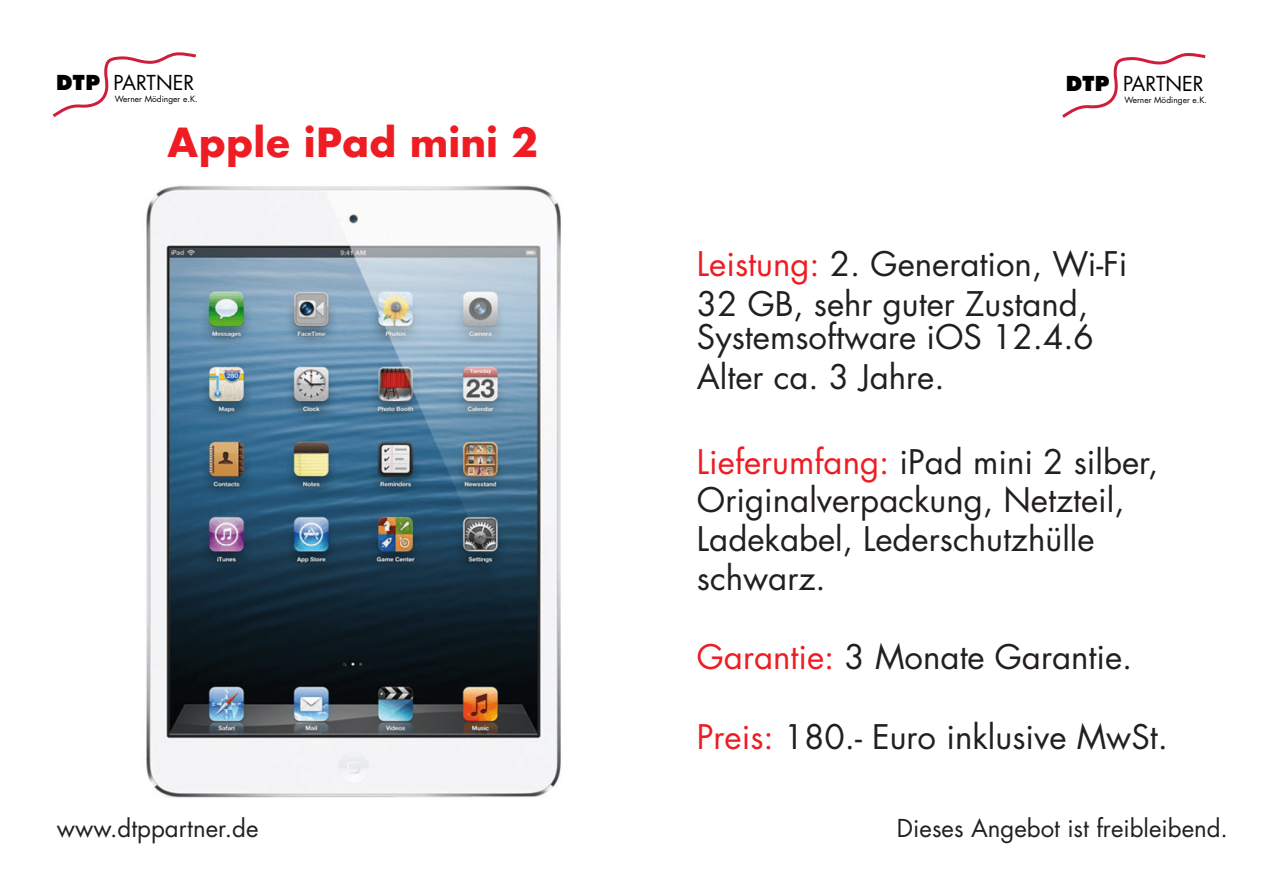
<style>
.page{position:relative;width:1276px;height:894px;background:#fff}
.page>*{position:absolute;margin:0;border:0;box-sizing:border-box;transform-origin:0 0}
.t1{font:700 39px "Futura";color:#ee1d23}
.t2{font:33px/38.7px "Futura";color:#231f20}
.t3{font:24px "Futura";color:#231f20}
.t4{font:20.1px "Futura";color:#000}
.t5{font:8.4px "Futura";letter-spacing:.005em;color:#000}
.s1{font-weight:800}
.s2{color:#ee1d23}
</style>
<div class="page">
<svg style="left:1062px;top:53px;width:144px;height:65px"></svg>
<img style="left:146px;top:185px;width:415px;height:613px">
<svg style="left:52px;top:52px;width:144px;height:65px"></svg>
<p class="t4" style="left:56px;top:73px;width:139px"><span class="s1">DTP</span> PARTNER</p>
<p class="t5" style="left:115px;top:95px;width:84px">Werner Mödinger e.K.</p>
<p class="t1" style="left:167px;top:125px;width:372px">Apple iPad mini 2</p>
<p class="t3" style="left:57px;top:816px;width:203px">www.dtppartner.de</p>
<p class="t4" style="left:1066px;top:74px;width:139px"><span class="s1">DTP</span> PARTNER</p>
<p class="t5" style="left:1124px;top:96px;width:84px">Werner Mödinger e.K.</p>
<p class="t2" style="left:697px;top:247px;width:432px;line-height:39.6px"><span class="s2">Leistung:</span> 2. Generation, Wi-Fi<br>32 GB, sehr guter Zustand,</p>
<p class="t2" style="left:697px;top:320px;width:398px;line-height:39.6px">Systemsoftware iOS 12.4.6<br>Alter ca. 3 Jahre.</p>
<p class="t2" style="left:697px;top:445px;width:463px"><span class="s2">Lieferumfang:</span> iPad mini 2 silber,<br>Originalverpackung, Netzteil,<br>Ladekabel, Lederschutzhülle schwarz.</p>
<p class="t2" style="left:697px;top:640px;width:437px"><span class="s2">Garantie:</span> 3 Monate Garantie.</p>
<p class="t2" style="left:697px;top:719px;width:472px"><span class="s2">Preis:</span> 180.- Euro inklusive MwSt.</p>
<p class="t3" style="left:897px;top:816px;width:333px">Dieses Angebot ist freibleibend.</p>
</div>
